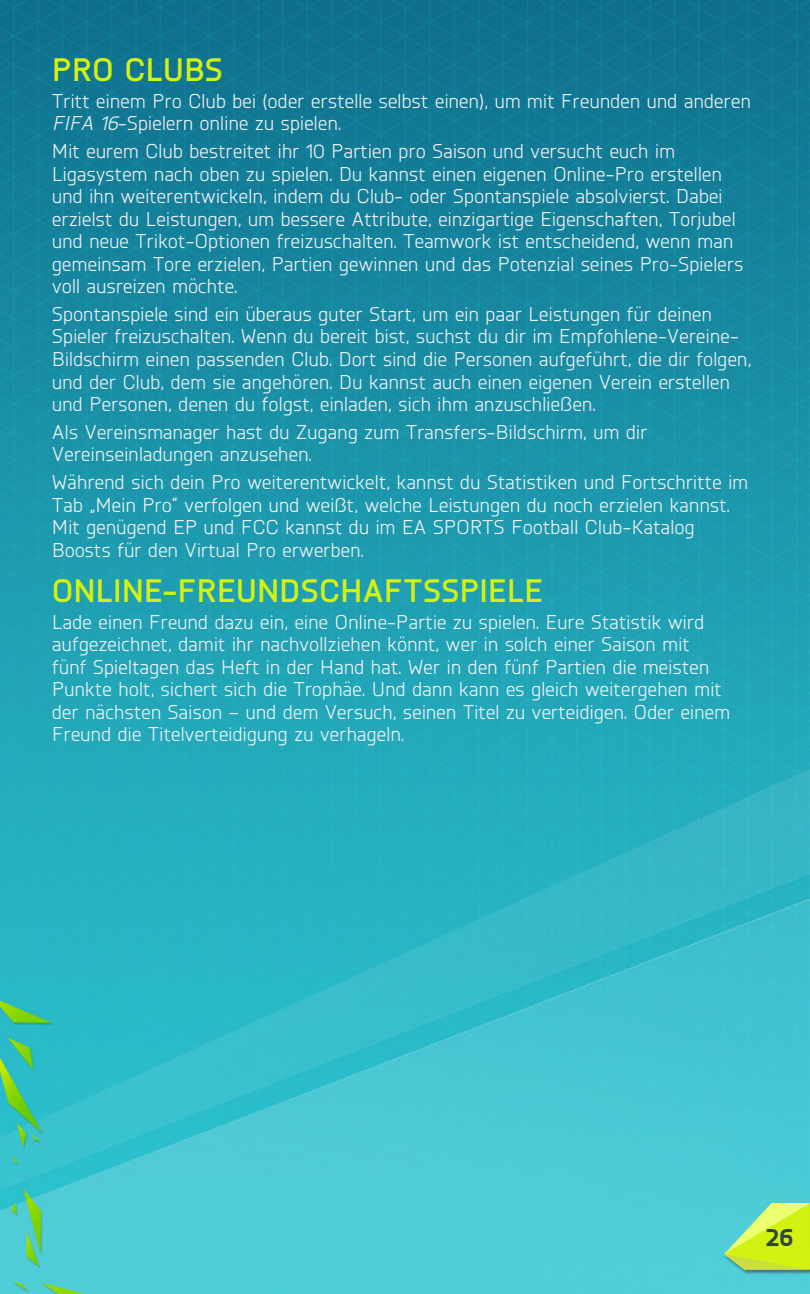
<style>
.page{position:relative;width:810px;height:1294px;background:#fff}
.page>*{position:absolute;margin:0;border:0;box-sizing:border-box;transform-origin:0 0}
.t1{font:700 32.5px "Knul";letter-spacing:.015em;color:#d2f311}
.t2{font:800 25px "Knul";color:#304447}
.t3{font:20px/22.5px "Knul";letter-spacing:.02em;color:#f5f5f5}
.s1{font-style:italic}
</style>
<div class="page">
<img style="left:0;top:0;width:810px;height:1294px">
<div style="left:724px;top:1203px;width:86px;height:72px;background:#231f20;opacity:.5"></div>
<svg style="left:724px;top:1203px;width:86px;height:66px;background:#b5e954"></svg>
<h1 class="t1" style="left:52px;top:46px;width:172px">PRO CLUBS</h1>
<p class="t3" style="left:52px;top:89px;width:700px">Tritt einem Pro Club bei (oder erstelle selbst einen), um mit Freunden und anderen<br><span class="s1">FIFA 16</span>-Spielern online zu spielen.</p>
<p class="t3" style="left:52px;top:139px;width:693px">Mit eurem Club bestreitet ihr 10 Partien pro Saison und versucht euch im Ligasystem nach oben zu spielen. Du kannst einen eigenen Online-Pro erstellen und ihn weiterentwickeln, indem du Club- oder Spontanspiele absolvierst. Dabei erzielst du Leistungen, um bessere Attribute, einzigartige Eigenschaften, Torjubel und neue Trikot-Optionen freizuschalten. Teamwork ist entscheidend, wenn man gemeinsam Tore erzielen, Partien gewinnen und das Potenzial seines Pro-Spielers voll ausreizen möchte.</p>
<p class="t3" style="left:52px;top:302px;width:700px">Spontanspiele sind ein überaus guter Start, um ein paar Leistungen für deinen Spieler freizuschalten. Wenn du bereit bist, suchst du dir im Empfohlene-Vereine-Bildschirm einen passenden Club. Dort sind die Personen aufgeführt, die dir folgen, und der Club, dem sie angehören. Du kannst auch einen eigenen Verein erstellen und Personen, denen du folgst, einladen, sich ihm anzuschließen.</p>
<p class="t3" style="left:52px;top:420px;width:597px">Als Vereinsmanager hast du Zugang zum Transfers-Bildschirm, um dir<br>Vereinseinladungen anzusehen.</p>
<p class="t3" style="left:52px;top:470px;width:697px">Während sich dein Pro weiterentwickelt, kannst du Statistiken und Fortschritte im Tab „Mein Pro“ verfolgen und weißt, welche Leistungen du noch erzielen kannst.<br>Mit genügend EP und FCC kannst du im EA SPORTS Football Club-Katalog Boosts für den Virtual Pro erwerben.</p>
<h1 class="t1" style="left:52px;top:567px;width:492px">ONLINE-FREUNDSCHAFTSSPIELE</h1>
<p class="t3" style="left:52px;top:610px;width:679px">Lade einen Freund dazu ein, eine Online-Partie zu spielen. Eure Statistik wird aufgezeichnet, damit ihr nachvollziehen könnt, wer in solch einer Saison mit<br>fünf Spieltagen das Heft in der Hand hat. Wer in den fünf Partien die meisten Punkte holt, sichert sich die Trophäe. Und dann kann es gleich weitergehen mit der nächsten Saison – und dem Versuch, seinen Titel zu verteidigen. Oder einem Freund die Titelverteidigung zu verhageln.</p>
<p class="t2" style="left:766px;top:1218px;width:28px">26</p>
</div>
